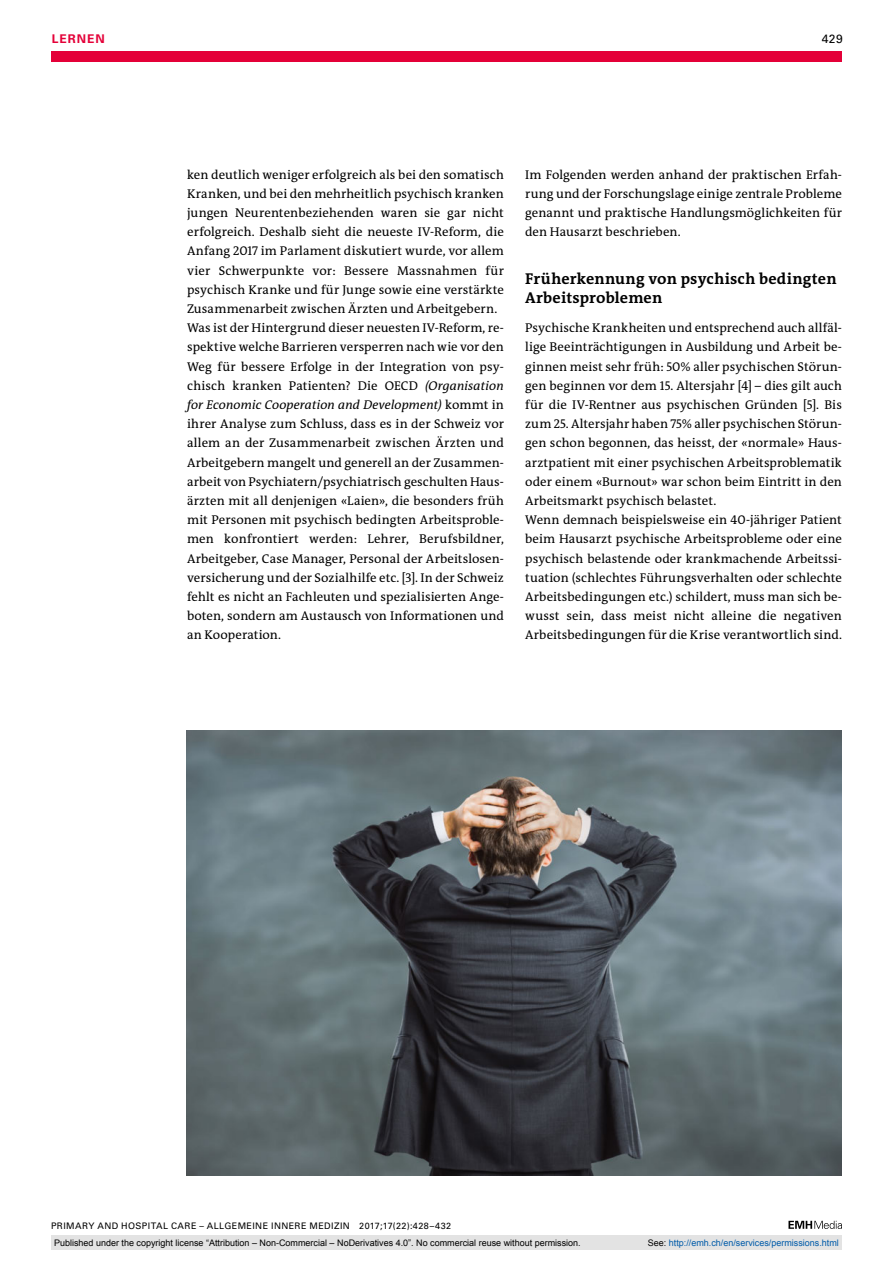
<style>
.page{position:relative;width:893px;height:1263px;background:#fff}
.page>*{position:absolute;margin:0;border:0;box-sizing:border-box;transform-origin:0 0}
.t1{font:700 15.75px/19.2px "The Antiqua B W7";letter-spacing:.015em;color:#000}
.t2{font:12.75px/19.2px "The Antiqua B W5 Plain";letter-spacing:.005em;color:#000}
.t3{font:700 12px "Univers LT Std";color:#e40038}
.t4{font:12px "Univers LT Std";color:#000}
.t5{font:9px "Arial";color:#000}
.t6{font:9px "Univers LT Std";letter-spacing:.05em;color:#000}
.t7{font:9px "Arial";color:#005ba9}
.s1{font-style:italic}
.s2{color:#000}
</style>
<div class="page">
<div style="left:51px;top:51px;width:791px;height:11px;background:#e40038"></div>
<svg style="left:788px;top:1221px;width:54px;height:8px"></svg>
<img style="left:187px;top:731px;width:655px;height:445px">
<div style="left:51px;top:1235px;width:791px;height:15px;background:#e3e3e3"></div>
<p class="t3" style="left:52px;top:31px;width:18px">LERNEN</p>
<p class="t4" style="left:822px;top:31px;width:23px">429</p>
<p class="t2" style="left:187px;top:165px;width:318px">ken deutlich weniger erfolgreich als bei den somatisch Kranken, und bei den mehrheitlich psychisch kranken jungen Neurentenbeziehenden waren sie gar nicht erfolgreich. Deshalb sieht die neueste IV-Reform, die Anfang 2017 im Parlament diskutiert wurde, vor allem vier Schwerpunkte vor: Bessere Massnahmen für psychisch Kranke und für Junge sowie eine verstärkte Zusammenarbeit zwischen Ärzten und Arbeitgebern.<br>Was ist der Hintergrund dieser neuesten IV-Reform, re&shy;spektive welche Barrieren versperren nach wie vor den Weg für bessere Erfolge in der Integration von psy&shy;chisch kranken Patienten? Die OECD <span class="s1">(Organisation for Economic Cooperation and Development)</span> kommt in ihrer Analyse zum Schluss, dass es in der Schweiz vor allem an der Zusammenarbeit zwischen Ärzten und Arbeitgebern mangelt und generell an der Zusammen&shy;arbeit von Psychiatern/psychiatrisch geschulten Haus&shy;ärzten mit all denjenigen «Laien», die besonders früh mit Personen mit psychisch bedingten Arbeitsproble&shy;men konfrontiert werden: Lehrer, Berufsbildner, Arbeitgeber, Case Manager, Personal der Arbeitslosen&shy;versicherung und der Sozialhilfe etc. [3]. In der Schweiz fehlt es nicht an Fachleuten und spezialisierten Ange&shy;boten, sondern am Austausch von Informationen und an Kooperation.</p>
<p class="t2" style="left:525px;top:165px;width:318px;text-align:justify">Im Folgenden werden anhand der praktischen Erfah&shy;rung und der Forschungslage einige zentrale Probleme genannt und praktische Handlungsmöglichkeiten für den Hausarzt beschrieben.</p>
<p class="t1" style="left:525px;top:269px;width:313px">Früherkennung von psychisch bedingten<br>Arbeitsproblemen</p>
<p class="t2" style="left:525px;top:318px;width:318px">Psychische Krankheiten und entsprechend auch allfäl&shy;lige Beeinträchtigungen in Ausbildung und Arbeit be&shy;ginnen meist sehr früh: 50% aller psychischen Störun&shy;gen beginnen vor dem 15. Altersjahr [4] – dies gilt auch für die IV-Rentner aus psychischen Gründen [5]. Bis zum 25. Altersjahr haben 75% aller psychischen Störun&shy;gen schon begonnen, das heisst, der «normale» Haus&shy;arztpatient mit einer psychischen Arbeitsproblematik oder einem «Burnout» war schon beim Eintritt in den Arbeitsmarkt psychisch belastet.<br>Wenn demnach beispielsweise ein 40-jähriger Patient beim Hausarzt psychische Arbeitsprobleme oder eine psychisch belastende oder krankmachende Arbeitssi&shy;tuation (schlechtes Führungsverhalten oder schlechte Arbeitsbedingungen etc.) schildert, muss man sich be&shy;wusst sein, dass meist nicht alleine die negativen Arbeitsbedingungen für die Krise verantwortlich sind.</p>
<p class="t6" style="left:51px;top:1220px;width:402px">PRIMARY AND HOSPITAL CARE – ALLGEMEINE INNERE MEDIZIN 2017;17(22):428–432</p>
<p class="t5" style="left:54px;top:1237px;width:528px">Published under the copyright license “Attribution – Non-Commercial – NoDerivatives 4.0”. No commercial reuse without permission.</p>
<p class="t7" style="left:648px;top:1237px;width:193px"><span class="s2">See:</span> http://emh.ch/en/services/permissions.html</p>
</div>
